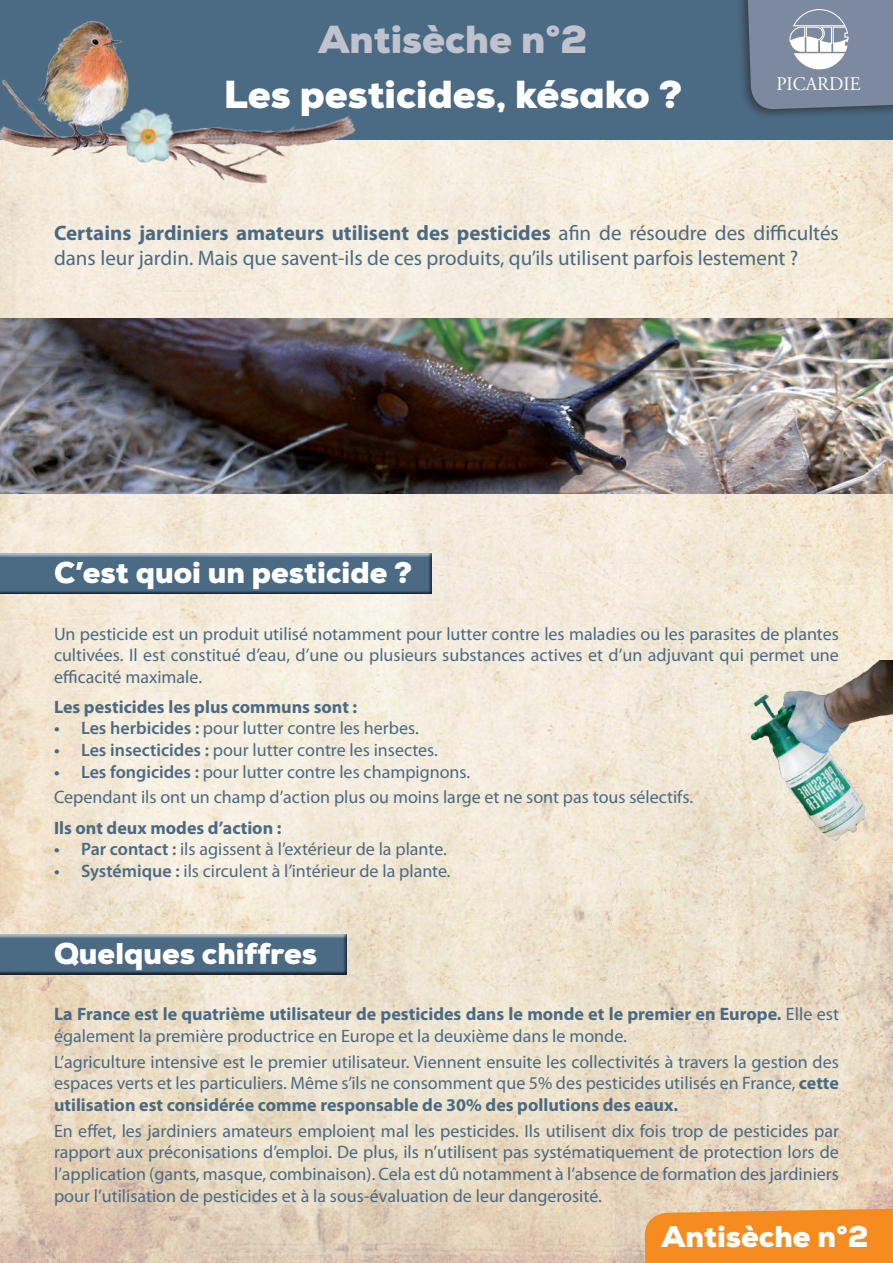
<style>
.page{position:relative;width:893px;height:1263px;background:#fff}
.page>*{position:absolute;margin:0;border:0;box-sizing:border-box;transform-origin:0 0}
.t1{font:900 39px "Nexa";color:#fff}
.t2{font:900 39px "Nexa";color:#c0c3cd}
.t3{font:900 30px "Nexa";color:#fff}
.t4{font:21px/25.2px "Myriad Pro";color:#4b6a83}
.t5{font:19.2px "Adobe Garamond Pro";color:#fff;scale:.96 1}
.t6{font:18px/21.6px "Myriad Pro";color:#4b6a83;text-align:justify}
.t7{font:700 18px/21.6px "Myriad Pro";color:#4b6a83}
.s1{font-weight:700}
.s2{font-weight:600}
.s3{font-weight:400}
</style>
<div class="page">
<img style="left:0;top:139px;width:893px;height:1124px">
<div style="left:0;top:0;width:893px;height:139px;background:#4b6a83"></div>
<div style="left:735px;top:0;width:158px;height:120px;background:#231f20;opacity:.6"></div>
<svg style="left:747px;top:0;width:146px;height:110px;background:#8490a3"></svg>
<img style="left:0;top:21px;width:129px;height:144px">
<img style="left:125px;top:89px;width:165px;height:117px">
<img style="left:147px;top:111px;width:213px;height:56px">
<img style="left:118px;top:105px;width:58px;height:60px">
<div style="left:0;top:552px;width:434px;height:41px;background:#fff;opacity:.75"></div>
<div style="left:0;top:553px;width:434px;height:44px;background:#231f20;opacity:.75"></div>
<div style="left:0;top:933px;width:348px;height:41px;background:#fff;opacity:.75"></div>
<div style="left:0;top:934px;width:348px;height:44px;background:#231f20;opacity:.75"></div>
<img style="left:747px;top:661px;width:146px;height:185px">
<img style="left:0;top:318px;width:893px;height:175px">
<svg style="left:644px;top:1207px;width:249px;height:56px;background:#f4912c"></svg>
<h1 class="t2" style="left:318px;top:14px;width:270px">Antisèche n°2</h1>
<h1 class="t1" style="left:224px;top:69px;width:460px">Les pesticides, késako ?</h1>
<p class="t5" style="left:777px;top:72px;width:89px">PICARDIE</p>
<p class="t4" style="left:54px;top:220px;width:786px"><span class="s1">Certains jardiniers amateurs utilisent des pesticides</span> afin de résoudre des difficultés dans leur jardin. Mais que savent-ils de ces produits, qu’ils utilisent parfois lestement ?</p>
<h2 class="t3" style="left:54px;top:554px;width:360px">C’est quoi un pesticide ?</h2>
<p class="t6" style="left:54px;top:622px;width:786px">Un pesticide est un produit utilisé notamment pour lutter contre les maladies ou les parasites de plantes cultivées. Il est constitué d’eau, d’une ou plusieurs substances actives et d’un adjuvant qui permet une efficacité maximale.</p>
<p class="t7" style="left:54px;top:695px;width:305px">Les pesticides les plus communs sont :</p>
<p class="t6" style="left:54px;top:717px;width:366px"><span class="s2">• Les herbicides :</span> pour lutter contre les herbes.</p>
<p class="t6" style="left:54px;top:739px;width:385px"><span class="s2">• Les insecticides :</span> pour lutter contre les insectes.</p>
<p class="t6" style="left:54px;top:758px;width:640px;line-height:25.8px"><span class="s2">• Les fongicides :</span> pour lutter contre les champignons.<br>Cependant ils ont un champ d’action plus ou moins large et ne sont pas tous sélectifs.</p>
<p class="t7" style="left:54px;top:816px;width:229px">Ils ont deux modes d’action :</p>
<p class="t6" style="left:54px;top:838px;width:394px"><span class="s2">• Par contact :</span> ils agissent à l’extérieur de la plante.</p>
<p class="t6" style="left:54px;top:860px;width:398px"><span class="s2">• Systémique :</span> ils circulent à l’intérieur de la plante.</p>
<h2 class="t3" style="left:54px;top:934px;width:265px">Quelques chiffres</h2>
<p class="t7" style="left:54px;top:1003px;width:786px">La France est le quatrième utilisateur de pesticides dans le monde et le premier en Europe. <span class="s3">Elle est également la première productrice en Europe et la deuxième dans le monde.</span></p>
<p class="t6" style="left:54px;top:1050px;width:786px">L’agriculture intensive est le premier utilisateur. Viennent ensuite les collectivités à travers la gestion des espaces verts et les particuliers. Même s’ils ne consomment que 5% des pesticides utilisés en France, <span class="s1">cette utilisation est considérée comme responsable de 30% des pollutions des eaux.</span></p>
<p class="t6" style="left:54px;top:1120px;width:786px">En effet, les jardiniers amateurs emploient mal les pesticides. Ils utilisent dix fois trop de pesticides par rapport aux préconisations d’emploi. De plus, ils n’utilisent pas systématiquement de protection lors de l’application (gants, masque, combinaison). Cela est dû notamment à l’absence de formation des jardiniers pour l’utilisation de pesticides et à la sous-évaluation de leur dangerosité.</p>
<h2 class="t3" style="left:661px;top:1217px;width:208px">Antisèche n°2</h2>
</div>
